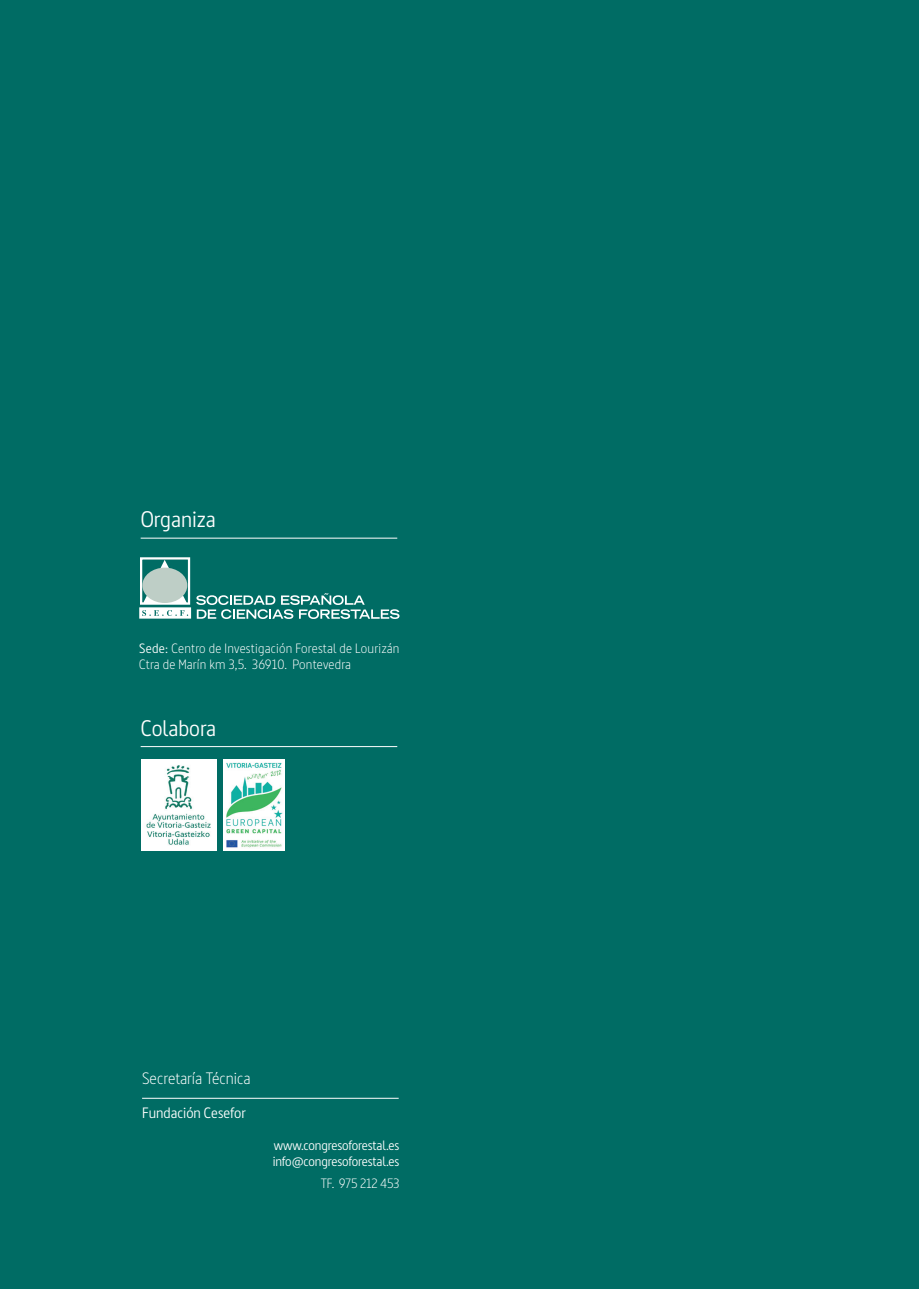
<style>
.page{position:relative;width:919px;height:1289px;background:#fff}
.page>*{position:absolute;margin:0;border:0;box-sizing:border-box;transform-origin:0 0}
.t1{font:22.5px "Dsignes";color:#fff}
.t2{font:300 16.5px "Dsignes";color:#fff}
.t3{font:15px "Dsignes";color:#fff}
.t4{font:300 13.5px/16.2px "Dsignes";letter-spacing:.01em;color:#fff}
.t5{font:13.5px/16.2px "Dsignes";letter-spacing:-.01em;color:#fff}
.t6{font:300 13.5px "Dsignes";letter-spacing:-.01em;color:#fff}
.s1{font-weight:400}
</style>
<div class="page">
<div style="left:0;top:0;width:918px;height:1288px;background:#006c64"></div>
<hr style="left:141px;top:538px;width:256px;height:1px;background:#fff">
<hr style="left:142px;top:1097px;width:256px;height:1px;background:#fff">
<div style="left:140px;top:557px;width:50px;height:47px;border:2px solid #fff"></div>
<svg style="left:139px;top:559px;width:260px;height:60px"></svg>
<div style="left:142px;top:567px;width:45px;height:36px;background:#becec6;border-radius:50%"></div>
<hr style="left:141px;top:746px;width:256px;height:1px;background:#fff">
<img style="left:141px;top:759px;width:75px;height:91px">
<img style="left:224px;top:759px;width:60px;height:91px">
<h1 class="t1" style="left:141px;top:506px;width:76px">Organiza</h1>
<p class="t4" style="left:139px;top:640px;width:262px"><span class="s1">Sede:</span> Centro de Investigación Forestal de Lourizán<br>Ctra de Marín km 3,5. 36910. Pontevedra</p>
<h1 class="t1" style="left:141px;top:715px;width:77px">Colabora</h1>
<p class="t2" style="left:142px;top:1068px;width:110px">Secretaría Técnica</p>
<p class="t3" style="left:142px;top:1103px;width:105px">Fundación Cesefor</p>
<p class="t5" style="left:273px;top:1136px;width:128px">www.congresoforestal.es info@congresoforestal.es</p>
<p class="t6" style="left:321px;top:1175px;width:80px">TF. 975 212 453</p>
</div>
